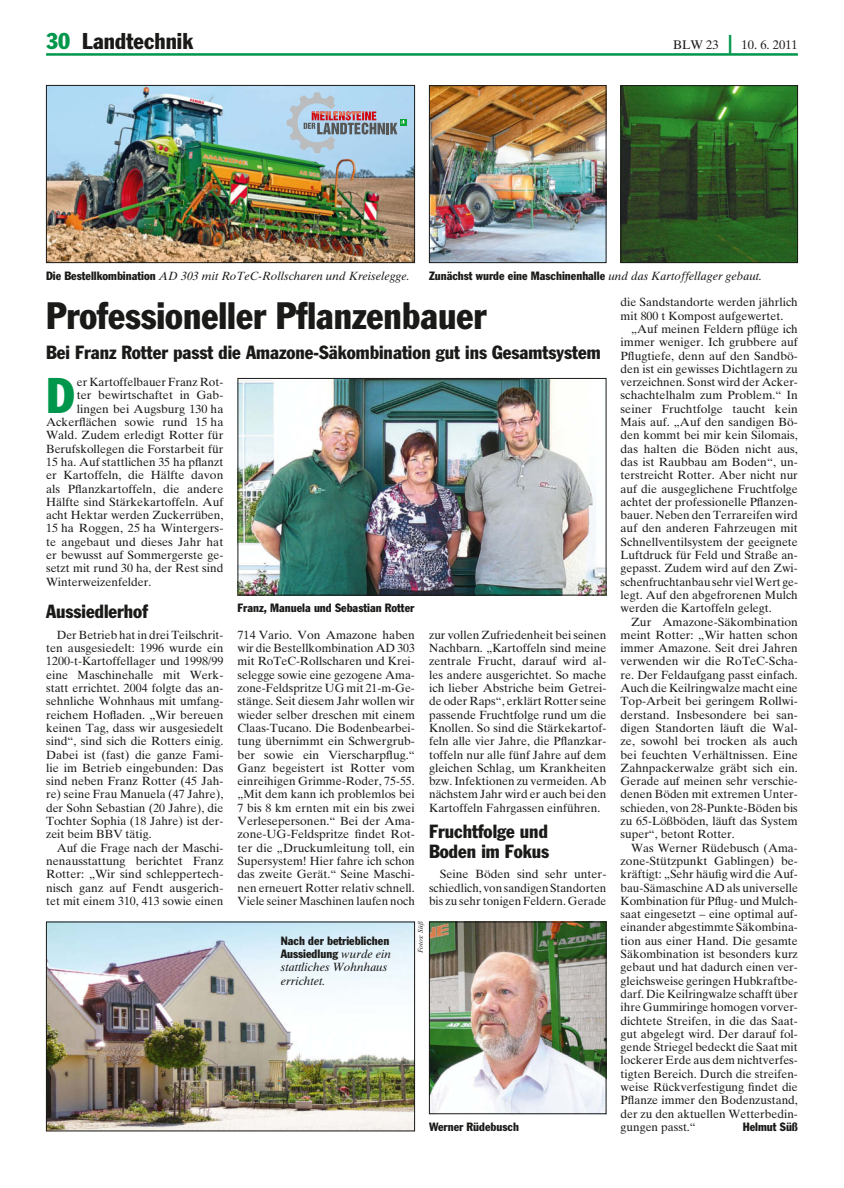
<style>
.page{position:relative;width:844px;height:1188px;background:#fff}
.page>*{position:absolute;margin:0;border:0;box-sizing:border-box;transform-origin:0 0}
.t1{font:condensed 49.25px "Franklin Gothic Std";color:#00964b}
.t2{font:condensed 37.5px "Franklin Gothic Std";color:#1a1a18}
.t3{font:condensed 22.5px "Franklin Gothic Std";color:#1a1a18}
.t4{font:condensed 18.75px/19.4px "Franklin Gothic Std";color:#1a1a18}
.t5{font:12.5px "Times Ten LT Std";color:#1a1a18}
.t6{font:11.88px/13.2px "Times Ten LT Std";color:#1a1a18;text-align:justify}
.t7{font:condensed 11.88px/13.2px "Franklin Gothic Std";color:#1a1a18}
.t8{font:italic 11.88px/13.2px "Times Ten LT Std";color:#1a1a18}
.t9{font:italic 6.88px "Times Ten LT Std";color:#1a1a18}
.s1{color:#00964b}
.s2{font-family:"Franklin Gothic Std";font-stretch:condensed;font-size:18.75px;color:#00964b}
.s3{font-family:"Franklin Gothic Std";font-style:normal;font-stretch:condensed}
.s4{font-family:"Times Ten LT Std";font-style:italic;font-stretch:normal}
</style>
<div class="page">
<hr style="left:46px;top:53px;width:751px;height:3px;background:#00964b">
<img style="left:48px;top:923px;width:365px;height:205px">
<div style="left:46px;top:921px;width:369px;height:209px;border:1px solid #1a1a18"></div>
<img style="left:239px;top:380px;width:365px;height:213px">
<div style="left:237px;top:378px;width:369px;height:217px;border:1px solid #1a1a18"></div>
<img style="left:431px;top:87px;width:173px;height:174px">
<div style="left:429px;top:85px;width:177px;height:178px;border:1px solid #1a1a18"></div>
<img style="left:622px;top:87px;width:173px;height:174px">
<div style="left:620px;top:85px;width:177px;height:178px;border:1px solid #1a1a18"></div>
<img style="left:431px;top:923px;width:173px;height:188px">
<div style="left:429px;top:921px;width:177px;height:192px;border:1px solid #1a1a18"></div>
<img style="left:48px;top:87px;width:365px;height:174px">
<div style="left:46px;top:85px;width:369px;height:178px;border:1px solid #1a1a18"></div>
<div style="left:399px;top:119px;width:7px;height:6px;background:#0ba536"></div>
<svg style="left:286px;top:92px;width:119px;height:61px;background:#abbdd0"></svg>
<h3 class="t3" style="left:46px;top:33px;width:148px"><span class="s1">30</span> Landtechnik</h3>
<p class="t5" style="left:673px;top:40px;width:126px">BLW 23 <span class="s2">|</span> 10. 6. 2011</p>
<p class="t8" style="left:46px;top:270px;width:365px"><span class="s3">Die Bestellkombination</span> AD 303 mit RoTeC-Rollscharen und Kreiselegge.</p>
<p class="t7" style="left:429px;top:270px;width:334px">Zunächst wurde eine Maschinenhalle <span class="s4">und das Kartoffellager gebaut.</span></p>
<h2 class="t2" style="left:46px;top:302px;width:441px">Professioneller Pflanzenbauer</h2>
<h3 class="t4" style="left:46px;top:344px;width:556px">Bei Franz Rotter passt die Amazone-Säkombination gut ins Gesamtsystem</h3>
<h1 class="t1" style="left:46px;top:377px;width:30px">D</h1>
<p class="t6" style="left:77px;top:376px;width:148px">er Kartoffelbauer Franz Rot-</p>
<p class="t6" style="left:77px;top:390px;width:148px">ter bewirtschaftet in Gab-</p>
<p class="t6" style="left:77px;top:403px;width:148px">lingen bei Augsburg 130 ha</p>
<p class="t6" style="left:46px;top:416px;width:179px">Ackerflächen sowie rund 15 ha</p>
<p class="t6" style="left:46px;top:430px;width:179px">Wald. Zudem erledigt Rotter für</p>
<p class="t6" style="left:46px;top:443px;width:179px">Berufskollegen die Forstarbeit für</p>
<p class="t6" style="left:46px;top:456px;width:179px">15 ha. Auf stattlichen 35 ha pflanzt</p>
<p class="t6" style="left:46px;top:469px;width:179px">er Kartoffeln, die Hälfte davon</p>
<p class="t6" style="left:46px;top:483px;width:179px">als Pflanzkartoffeln, die andere</p>
<p class="t6" style="left:46px;top:496px;width:179px">Hälfte sind Stärkekartoffeln. Auf</p>
<p class="t6" style="left:46px;top:509px;width:179px">acht Hektar werden Zuckerrüben,</p>
<p class="t6" style="left:46px;top:523px;width:179px">15 ha Roggen, 25 ha Wintergers-</p>
<p class="t6" style="left:46px;top:536px;width:179px">te angebaut und dieses Jahr hat</p>
<p class="t6" style="left:46px;top:549px;width:179px">er bewusst auf Sommergerste ge-</p>
<p class="t6" style="left:46px;top:562px;width:179px">setzt mit rund 30 ha, der Rest sind</p>
<p class="t6" style="left:46px;top:576px;width:107px">Winterweizenfelder.</p>
<h3 class="t4" style="left:46px;top:602px;width:103px">Aussiedlerhof</h3>
<p class="t6" style="left:46px;top:629px;width:179px;text-indent:11px">Der Betrieb hat in drei Teilschrit&shy;ten ausgesiedelt: 1996 wurde ein 1200-t-Kartoffellager und 1998/99 eine Maschinehalle mit Werk&shy;statt errichtet. 2004 folgte das an&shy;sehnliche Wohnhaus mit umfang&shy;reichem Hofladen. „Wir bereuen keinen Tag, dass wir ausgesiedelt sind“, sind sich die Rotters einig.<br>Dabei ist (fast) die ganze Fami&shy;lie im Betrieb eingebunden: Das sind neben Franz Rotter (45 Jah&shy;re) seine Frau Manuela (47 Jahre), der Sohn Sebastian (20 Jahre), die Tochter Sophia (18 Jahre) ist der&shy;zeit beim BBV tätig.</p>
<p class="t6" style="left:46px;top:841px;width:179px;text-indent:11px">Auf die Frage nach der Maschi&shy;nenausstattung berichtet Franz Rotter: „Wir sind schleppertech&shy;nisch ganz auf Fendt ausgerich&shy;tet mit einem 310, 413 sowie einen</p>
<p class="t7" style="left:237px;top:602px;width:178px">Franz, Manuela und Sebastian Rotter</p>
<p class="t6" style="left:237px;top:629px;width:179px">714 Vario. Von Amazone haben wir die Bestellkombination AD 303 mit RoTeC-Rollscharen und Krei&shy;selegge sowie eine gezogene Ama&shy;zone-Feldspritze UG mit 21-m-Ge&shy;stänge. Seit diesem Jahr wollen wir wieder selber dreschen mit einem Claas-Tucano. Die Bodenbearbei&shy;tung übernimmt ein Schwergrub&shy;ber sowie ein Vierscharpflug.“ Ganz begeistert ist Rotter vom einreihigen Grimme-Roder, 75-55. „Mit dem kann ich problemlos bei 7 bis 8 km ernten mit ein bis zwei Verlesepersonen.“ Bei der Ama&shy;zone-UG-Feldspritze findet Rot&shy;ter die „Druckumleitung toll, ein Supersystem! Hier fahre ich schon das zweite Gerät.“ Seine Maschi&shy;nen erneuert Rotter relativ schnell.<br>Viele seiner Maschinen laufen noch</p>
<p class="t6" style="left:429px;top:629px;width:179px">zur vollen Zufriedenheit bei seinen Nachbarn. „Kartoffeln sind meine zentrale Frucht, darauf wird al&shy;les andere ausgerichtet. So mache ich lieber Abstriche beim Getrei&shy;de oder Raps“, erklärt Rotter seine passende Fruchtfolge rund um die Knollen. So sind die Stärkekartof&shy;feln alle vier Jahre, die Pflanzkar&shy;toffeln nur alle fünf Jahre auf dem gleichen Schlag, um Krankheiten bzw. Infektionen zu vermeiden. Ab nächstem Jahr wird er auch bei den Kartoffeln Fahrgassen einführen.</p>
<h3 class="t4" style="left:429px;top:823px;width:122px">Fruchtfolge und<br>Boden im Fokus</h3>
<p class="t6" style="left:429px;top:868px;width:179px;text-indent:11px">Seine Böden sind sehr unter&shy;schiedlich, von sandigen Standorten bis zu sehr tonigen Feldern. Gerade</p>
<p class="t7" style="left:281px;top:934px;width:112px">Nach der betrieblichen<br>Aussiedlung <span class="s4">wurde ein</span></p>
<p class="t8" style="left:281px;top:961px;width:108px">stattliches Wohnhaus errichtet.</p>
<p class="t9" style="left:417px;top:952px;width:33px;rotate:-90deg">Fotos: Süß</p>
<p class="t7" style="left:429px;top:1120px;width:91px">Werner Rüdebusch</p>
<p class="t6" style="left:620px;top:297px;width:179px">die Sandstandorte werden jährlich mit 800 t Kompost aufgewertet.</p>
<p class="t6" style="left:620px;top:323px;width:179px;text-indent:11px">„Auf meinen Feldern pflüge ich immer weniger. Ich grubbere auf Pflugtiefe, denn auf den Sandbö&shy;den ist ein gewisses Dichtlagern zu verzeichnen. Sonst wird der Acker&shy;schachtelhalm zum Problem.“ In seiner Fruchtfolge taucht kein Mais auf. „Auf den sandigen Bö&shy;den kommt bei mir kein Silomais, das halten die Böden nicht aus, das ist Raubbau am Boden“, un&shy;terstreicht Rotter. Aber nicht nur auf die ausgeglichene Fruchtfolge achtet der professionelle Pflanzen&shy;bauer. Neben den Terrareifen wird auf den anderen Fahrzeugen mit Schnellventilsystem der geeignete Luftdruck für Feld und Straße an&shy;gepasst. Zudem wird auf den Zwi&shy;schenfruchtanbau sehr viel Wert ge&shy;legt. Auf den abgefrorenen Mulch werden die Kartoffeln gelegt.</p>
<p class="t6" style="left:620px;top:616px;width:179px;text-indent:11px">Zur Amazone-Säkombination meint Rotter: „Wir hatten schon immer Amazone. Seit drei Jahren verwenden wir die RoTeC-Scha&shy;re. Der Feldaufgang passt einfach.<br>Auch die Keilringwalze macht eine Top-Arbeit bei geringem Rollwi&shy;derstand. Insbesondere bei san&shy;digen Standorten läuft die Wal&shy;ze, sowohl bei trocken als auch bei feuchten Verhältnissen. Eine Zahnpackerwalze gräbt sich ein.<br>Gerade auf meinen sehr verschie&shy;denen Böden mit extremen Unter&shy;schieden, von 28-Punkte-Böden bis zu 65-Lößböden, läuft das System super“, betont Rotter.</p>
<p class="t6" style="left:620px;top:841px;width:179px;text-indent:11px">Was Werner Rüdebusch (Ama&shy;zone-Stützpunkt Gablingen) be&shy;kräftigt: „Sehr häufig wird die Auf&shy;bau-Sämaschine AD als universelle Kombination für Pflug- und Mulch&shy;saat eingesetzt – eine optimal auf&shy;einander abgestimmte Säkombina&shy;tion aus einer Hand. Die gesamte Säkombination ist besonders kurz gebaut und hat dadurch einen ver&shy;gleichsweise geringen Hubkraftbe&shy;darf. Die Keilringwalze schafft über ihre Gummiringe homogen vorver&shy;dichtete Streifen, in die das Saat&shy;gut abgelegt wird. Der darauf fol&shy;gende Striegel bedeckt die Saat mit lockerer Erde aus dem nichtverfes&shy;tigten Bereich. Durch die streifen&shy;weise Rückverfestigung findet die Pflanze immer den Bodenzustand, der zu den aktuellen Wetterbedin&shy;gungen passt.“</p>
<p class="t7" style="left:742px;top:1120px;width:57px">Helmut Süß</p>
</div>
